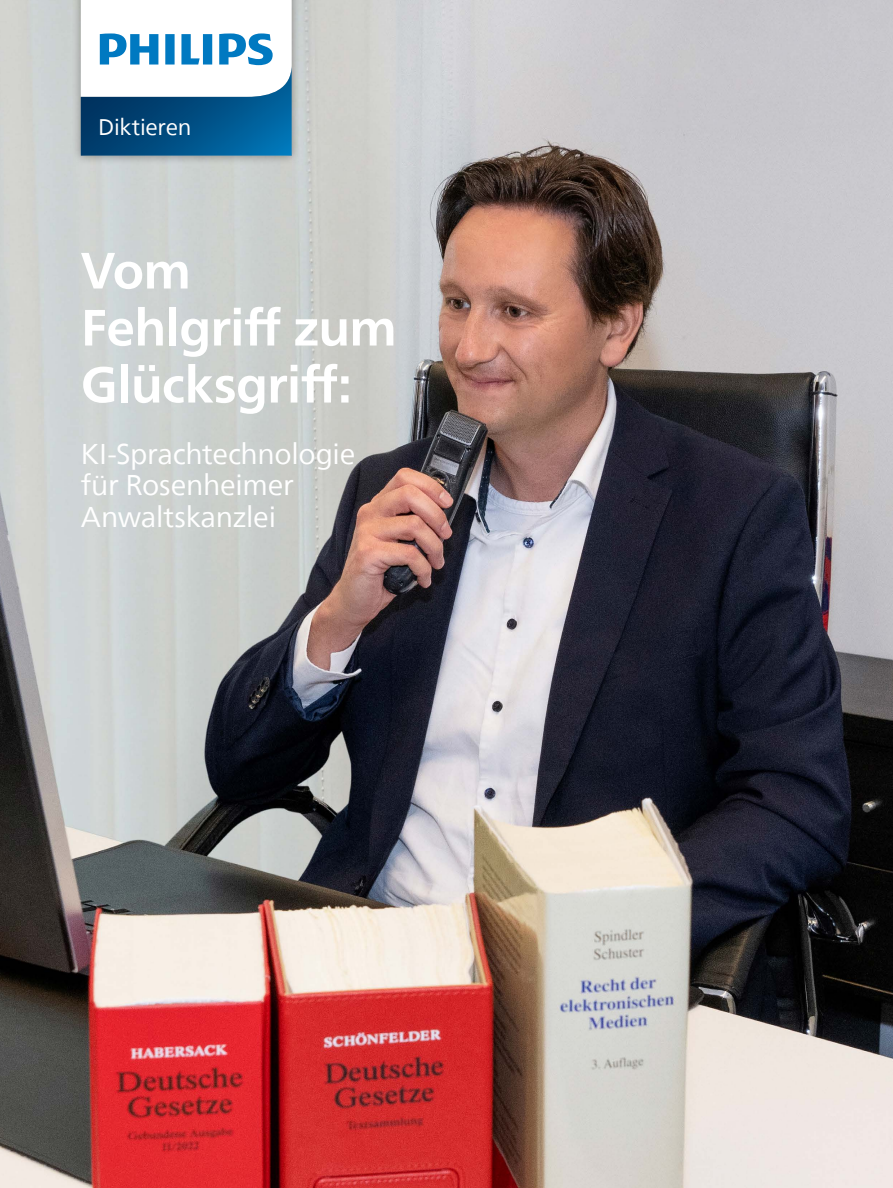
<style>
.page{position:relative;width:893px;height:1188px;background:#fff}
.page>*{position:absolute;margin:0;border:0;box-sizing:border-box;transform-origin:0 0}
.t1{font:700 51px/57px "Neue Frutiger World";letter-spacing:-.015em;color:#fff}
.t2{font:28.5px/31.5px "Neue Frutiger World";letter-spacing:-.01em;color:#fff}
.t3{font:22.5px "Neue Frutiger World";letter-spacing:-.01em;color:#fff}
</style>
<div class="page">
<img style="left:0;top:0;width:893px;height:1188px">
<div style="left:72px;top:0;width:229px;height:165px;background:#000;opacity:.35"></div>
<div style="left:67px;top:0;width:237px;height:158px;background:#000;opacity:.35"></div>
<svg style="left:81px;top:0;width:211px;height:156px"></svg>
<p class="t3" style="left:98px;top:109px;width:95px">Diktieren</p>
<h1 class="t1" style="left:81px;top:241px;width:318px">Vom<br>Fehlgriff zum<br>Glücksgriff:</h1>
<p class="t2" style="left:81px;top:438px;width:276px">KI-Sprachtechnologie für Rosenheimer<br>Anwaltskanzlei</p>
</div>
